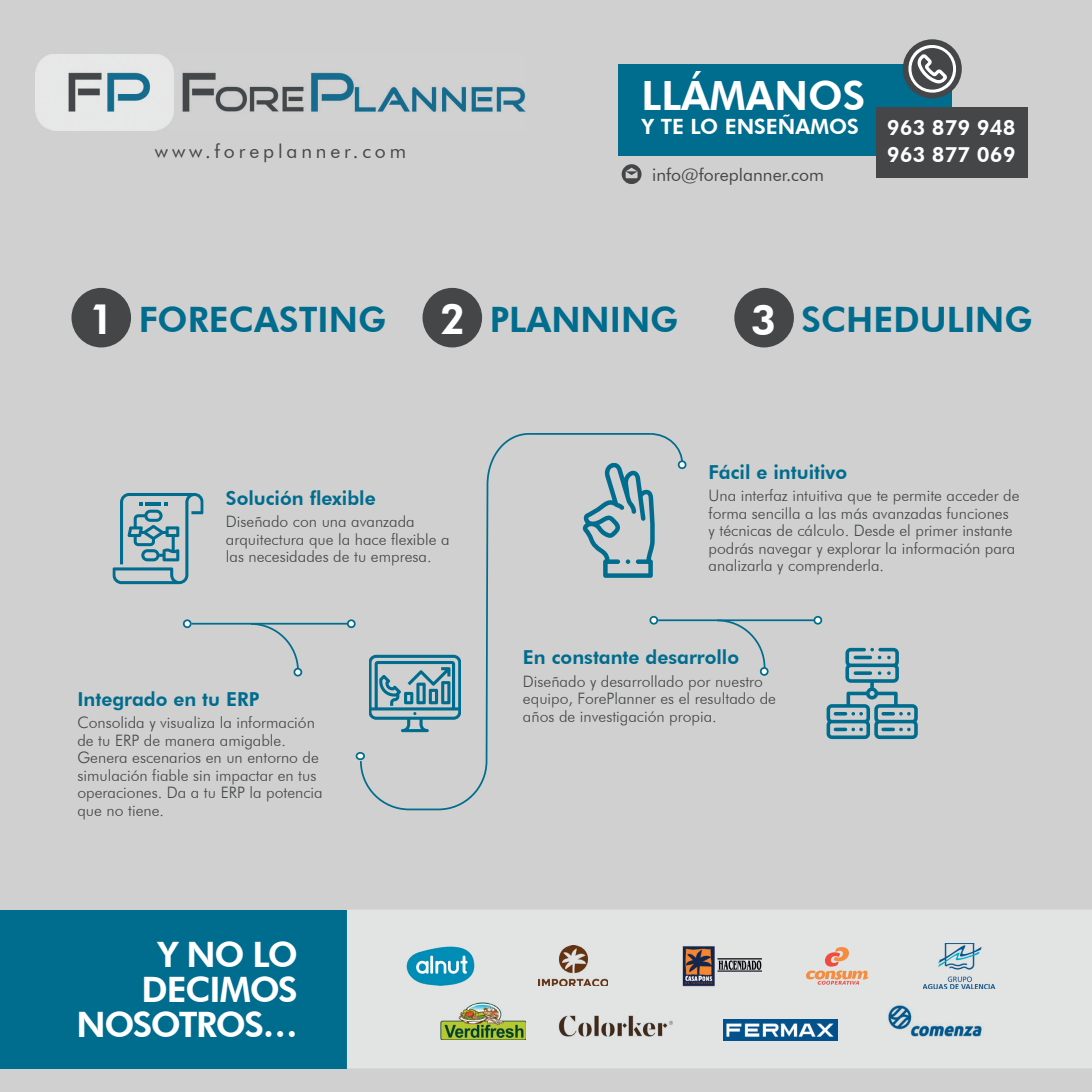
<style>
.page{position:relative;width:1092px;height:1092px;background:#fff}
.page>*{position:absolute;margin:0;border:0;box-sizing:border-box;transform-origin:0 0}
.t1{font:800 40.25px "Futura BT";color:#fff}
.t2{font:800 35px "Futura BT";color:#006c8e}
.t3{font:800 35px/35px "Futura BT";letter-spacing:-.045em;color:#fff;text-align:right}
.t4{font:800 21px "Futura BT";color:#fff}
.t5{font:800 19.25px "Futura BT";color:#006c8e}
.t6{font:19.25px "Futura BT";letter-spacing:.2em;color:#444647}
.t7{font:17.5px "Futura BT";color:#444647}
.t8{font:300 15.75px/17.5px "Futura BT";color:#444647}
.s1{font-size:42px;color:#fff}
</style>
<div class="page">
<div style="left:0;top:0;width:1091px;height:1091px;background:#cfd0cf"></div>
<div style="left:0;top:909px;width:347px;height:159px;background:#006c8e"></div>
<div style="left:347px;top:910px;width:744px;height:158px;background:#e2e4e3"></div>
<svg style="left:249px;top:624px;width:51px;height:43px"></svg>
<div style="left:734px;top:288px;width:59px;height:59px;background:#444647;border-radius:50%"></div>
<div style="left:71px;top:288px;width:60px;height:59px;background:#444647;border-radius:50%"></div>
<hr style="left:192px;top:622px;width:159px;height:2px;background:#006c8e">
<div style="left:348px;top:620px;width:7px;height:7px;background:#fff;border-radius:50%"></div>
<div style="left:347px;top:619px;width:8px;height:9px;border:2px solid #006c8e;border-radius:50%"></div>
<div style="left:184px;top:620px;width:7px;height:7px;background:#fff;border-radius:50%"></div>
<div style="left:183px;top:619px;width:9px;height:9px;border:2px solid #006c8e;border-radius:50%"></div>
<div style="left:422px;top:288px;width:60px;height:59px;background:#444647;border-radius:50%"></div>
<div style="left:294px;top:668px;width:7px;height:7px;background:#fff;border-radius:50%"></div>
<div style="left:293px;top:667px;width:9px;height:9px;border:2px solid #006c8e;border-radius:50%"></div>
<svg style="left:715px;top:621px;width:51px;height:46px"></svg>
<hr style="left:658px;top:619px;width:159px;height:2px;background:#006c8e">
<div style="left:814px;top:616px;width:7px;height:7px;background:#fff;border-radius:50%"></div>
<div style="left:813px;top:616px;width:9px;height:8px;border:2px solid #006c8e;border-radius:50%"></div>
<div style="left:650px;top:616px;width:7px;height:7px;background:#fff;border-radius:50%"></div>
<div style="left:649px;top:616px;width:9px;height:8px;border:2px solid #006c8e;border-radius:50%"></div>
<div style="left:760px;top:668px;width:7px;height:6px;background:#fff;border-radius:50%"></div>
<div style="left:759px;top:667px;width:9px;height:8px;border:2px solid #006c8e;border-radius:50%"></div>
<svg style="left:359px;top:433px;width:292px;height:378px"></svg>
<div style="left:677px;top:460px;width:9px;height:9px;border:2px solid #006c8e;border-radius:50%"></div>
<div style="left:356px;top:752px;width:8px;height:7px;background:#fff;border-radius:50%"></div>
<div style="left:355px;top:752px;width:10px;height:8px;border:2px solid #006c8e;border-radius:50%"></div>
<div style="left:618px;top:64px;width:333px;height:92px;background:#006c8e"></div>
<div style="left:876px;top:107px;width:151px;height:70px;background:#444647"></div>
<div style="left:902px;top:39px;width:59px;height:59px;background:#444647;border-radius:50%"></div>
<svg style="left:905px;top:42px;width:52px;height:54px"></svg>
<svg style="left:805px;top:945px;width:63px;height:40px"></svg>
<svg style="left:112px;top:493px;width:91px;height:91px"></svg>
<hr style="left:146px;top:502px;width:15px;height:3px;background:#006c8e">
<svg style="left:369px;top:654px;width:91px;height:78px"></svg>
<svg style="left:582px;top:433px;width:102px;height:144px"></svg>
<svg style="left:826px;top:647px;width:91px;height:92px"></svg>
<svg style="left:621px;top:164px;width:20px;height:20px"></svg>
<img style="left:440px;top:1002px;width:86px;height:37px">
<img style="left:923px;top:943px;width:72px;height:45px">
<img style="left:406px;top:946px;width:68px;height:39px">
<img style="left:680px;top:944px;width:81px;height:43px">
<img style="left:559px;top:1014px;width:114px;height:22px">
<img style="left:887px;top:1002px;width:96px;height:37px">
<img style="left:723px;top:1019px;width:114px;height:21px">
<img style="left:538px;top:945px;width:69px;height:40px">
<img style="left:36px;top:54px;width:489px;height:76px">
<h1 class="t1" style="left:641px;top:71px;width:225px">LLÁMANOS</h1>
<h3 class="t4" style="left:641px;top:114px;width:219px">Y TE LO ENSEÑAMOS</h3>
<h3 class="t4" style="left:886px;top:115px;width:130px">963 879 948</h3>
<p class="t6" style="left:155px;top:140px;width:253px">www.foreplanner.com</p>
<h3 class="t4" style="left:886px;top:142px;width:130px">963 877 069</h3>
<p class="t7" style="left:652px;top:164px;width:173px">info@foreplanner.com</p>
<h2 class="t2" style="left:89px;top:298px;width:299px"><span class="s1">1</span> FORECASTING</h2>
<h2 class="t2" style="left:440px;top:298px;width:240px"><span class="s1">2</span> PLANNING</h2>
<h2 class="t2" style="left:750px;top:298px;width:283px"><span class="s1">3</span> SCHEDULING</h2>
<p class="t5" style="left:226px;top:486px;width:151px">Solución flexible</p>
<p class="t8" style="left:226px;top:512px;width:225px">Diseñado con una avanzada arquitectura que la hace flexible a las necesidades de tu empresa.</p>
<p class="t5" style="left:77px;top:687px;width:183px">Integrado en tu ERP</p>
<p class="t8" style="left:77px;top:713px;width:247px">Consolida y visualiza la información de tu ERP de manera amigable.<br>Genera escenarios en un entorno de simulación fiable sin impactar en tus operaciones. Da a tu ERP la potencia que no tiene.</p>
<h2 class="t3" style="left:76px;top:936px;width:223px">Y NO LO<br>DECIMOS<br>NOSOTROS…</h2>
<p class="t5" style="left:708px;top:460px;width:140px">Fácil e intuitivo</p>
<p class="t8" style="left:708px;top:487px;width:312px">Una interfaz intuitiva que te permite acceder de forma sencilla a las más avanzadas funciones<br>y técnicas de cálculo. Desde el primer instante podrás navegar y explorar la información para analizarla y comprenderla.</p>
<p class="t5" style="left:523px;top:645px;width:218px">En constante desarrollo</p>
<p class="t8" style="left:523px;top:672px;width:255px">Diseñado y desarrollado por nuestro equipo, ForePlanner es el resultado de años de investigación propia.</p>
</div>
